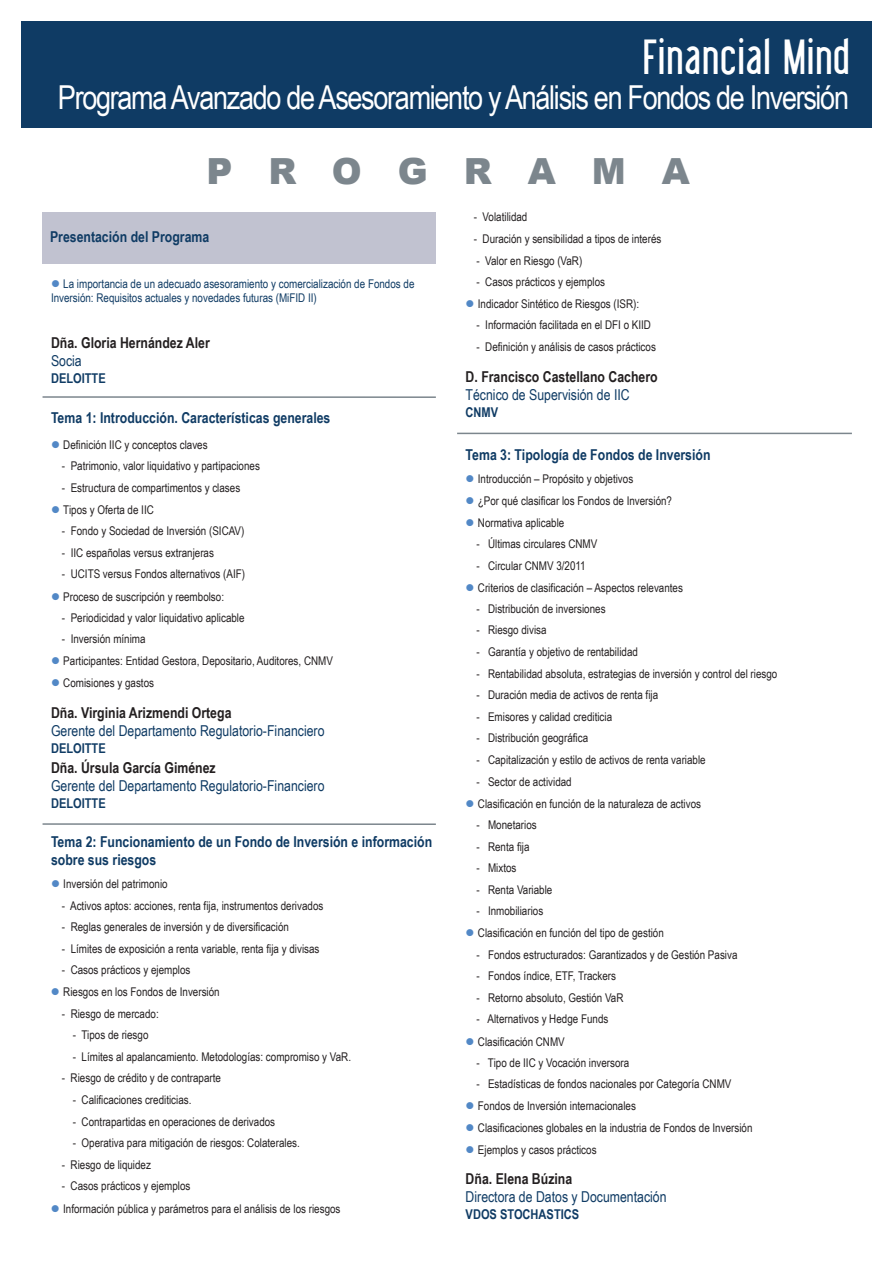
<style>
.page{position:relative;width:893px;height:1263px;background:#fff}
.page>*{position:absolute;margin:0;border:0;box-sizing:border-box;transform-origin:0 0}
.t1{font:48px "Libel Suit";letter-spacing:.05em;color:#fff}
.t2{font:900 36px "Arial";letter-spacing:1em;color:#7c868d}
.t3{font:33px "Arial Narrow";letter-spacing:-.04em;color:#fff}
.t4{font:700 15px/18px "Arial Narrow";color:#0f3b64}
.t5{font:15px "Arial Narrow";color:#0f3b64}
.t6{font:700 15px "Arial Narrow";color:#231f20}
.t7{font:700 13.5px "Arial Narrow";color:#0f3b64}
.t8{font:12px "Arial Narrow";color:#231f20}
.t9{font:12px/14px "Arial Narrow";color:#0f3b64}
.s1{color:#5288c6}
</style>
<div class="page">
<hr style="left:43px;top:823px;width:393px;height:2px;background:#7c868d">
<div style="left:21px;top:21px;width:851px;height:107px;background:#0f3b64"></div>
<div style="left:43px;top:213px;width:393px;height:51px;background:#c1c2d0"></div>
<hr style="left:457px;top:433px;width:395px;height:1px;background:#7c868d">
<hr style="left:43px;top:396px;width:393px;height:2px;background:#7c868d">
<h1 class="t1" style="left:643px;top:33px;width:207px">Financial Mind</h1>
<h3 class="t3" style="left:58px;top:78px;width:793px">Programa Avanzado de Asesoramiento y Análisis en Fondos de Inversión</h3>
<h2 class="t2" style="left:206px;top:145px;width:485px">PROGRAMA</h2>
<p class="t4" style="left:50px;top:228px;width:161px">Presentación del Programa</p>
<p class="t9" style="left:51px;top:277px;width:365px"><span class="s1">●</span> La importancia de un adecuado asesoramiento y comercialización de Fondos de<br>Inversión: Requisitos actuales y novedades futuras (MiFID II)</p>
<p class="t6" style="left:51px;top:334px;width:160px">Dña. Gloria Hernández Aler</p>
<p class="t5" style="left:51px;top:352px;width:32px">Socia</p>
<p class="t7" style="left:51px;top:370px;width:56px">DELOITTE</p>
<p class="t4" style="left:51px;top:408px;width:281px">Tema 1: Introducción. Características generales</p>
<p class="t8" style="left:51px;top:438px;width:158px"><span class="s1">●</span> Definición IIC y conceptos claves</p>
<p class="t8" style="left:62px;top:459px;width:199px">- Patrimonio, valor liquidativo y partipaciones</p>
<p class="t8" style="left:62px;top:481px;width:180px">- Estructura de compartimentos y clases</p>
<p class="t8" style="left:51px;top:503px;width:104px"><span class="s1">●</span> Tipos y Oferta de IIC</p>
<p class="t8" style="left:62px;top:524px;width:184px">- Fondo y Sociedad de Inversión (SICAV)</p>
<p class="t8" style="left:62px;top:545px;width:154px">- IIC españolas versus extranjeras</p>
<p class="t8" style="left:62px;top:567px;width:185px">- UCITS versus Fondos alternativos (AIF)</p>
<p class="t8" style="left:51px;top:589px;width:175px"><span class="s1">●</span> Proceso de suscripción y reembolso:</p>
<p class="t8" style="left:62px;top:610px;width:184px">- Periodicidad y valor liquidativo aplicable</p>
<p class="t8" style="left:62px;top:632px;width:85px">- Inversión mínima</p>
<p class="t8" style="left:51px;top:654px;width:283px"><span class="s1">●</span> Participantes: Entidad Gestora, Depositario, Auditores, CNMV</p>
<p class="t8" style="left:51px;top:676px;width:105px"><span class="s1">●</span> Comisiones y gastos</p>
<p class="t6" style="left:51px;top:703px;width:182px">Dña. Virginia Arizmendi Ortega</p>
<p class="t5" style="left:51px;top:721px;width:275px">Gerente del Departamento Regulatorio-Financiero</p>
<p class="t7" style="left:51px;top:740px;width:56px">DELOITTE</p>
<p class="t6" style="left:51px;top:759px;width:166px">Dña. Úrsula García Giménez</p>
<p class="t5" style="left:51px;top:777px;width:275px">Gerente del Departamento Regulatorio-Financiero</p>
<p class="t7" style="left:51px;top:796px;width:56px">DELOITTE</p>
<p class="t4" style="left:51px;top:832px;width:383px">Tema 2: Funcionamiento de un Fondo de Inversión e información sobre sus riesgos</p>
<p class="t8" style="left:51px;top:877px;width:118px"><span class="s1">●</span> Inversión del patrimonio</p>
<p class="t8" style="left:62px;top:898px;width:263px">- Activos aptos: acciones, renta fija, instrumentos derivados</p>
<p class="t8" style="left:62px;top:920px;width:228px">- Reglas generales de inversión y de diversificación</p>
<p class="t8" style="left:62px;top:941px;width:259px">- Límites de exposición a renta variable, renta fija y divisas</p>
<p class="t8" style="left:62px;top:963px;width:130px">- Casos prácticos y ejemplos</p>
<p class="t8" style="left:51px;top:985px;width:170px"><span class="s1">●</span> Riesgos en los Fondos de Inversión</p>
<p class="t8" style="left:62px;top:1006px;width:98px">- Riesgo de mercado:</p>
<p class="t8" style="left:73px;top:1028px;width:77px">- Tipos de riesgo</p>
<p class="t8" style="left:73px;top:1049px;width:280px">- Límites al apalancamiento. Metodologías: compromiso y VaR.</p>
<p class="t8" style="left:62px;top:1071px;width:161px">- Riesgo de crédito y de contraparte</p>
<p class="t8" style="left:73px;top:1093px;width:120px">- Calificaciones crediticias.</p>
<p class="t8" style="left:73px;top:1114px;width:204px">- Contrapartidas en operaciones de derivados</p>
<p class="t8" style="left:73px;top:1136px;width:228px">- Operativa para mitigación de riesgos: Colaterales.</p>
<p class="t8" style="left:62px;top:1157px;width:91px">- Riesgo de liquidez</p>
<p class="t8" style="left:62px;top:1179px;width:130px">- Casos prácticos y ejemplos</p>
<p class="t8" style="left:51px;top:1201px;width:291px"><span class="s1">●</span> Información pública y parámetros para el análisis de los riesgos</p>
<p class="t8" style="left:474px;top:210px;width:55px">- Volatilidad</p>
<p class="t8" style="left:474px;top:232px;width:189px">- Duración y sensibilidad a tipos de interés</p>
<p class="t8" style="left:477px;top:253px;width:107px">- Valor en Riesgo (VaR)</p>
<p class="t8" style="left:477px;top:275px;width:130px">- Casos prácticos y ejemplos</p>
<p class="t8" style="left:466px;top:297px;width:175px"><span class="s1">●</span> Indicador Sintético de Riesgos (ISR):</p>
<p class="t8" style="left:477px;top:318px;width:176px">- Información facilitada en el DFI o KIID</p>
<p class="t8" style="left:477px;top:340px;width:181px">- Definición y análisis de casos prácticos</p>
<p class="t6" style="left:466px;top:368px;width:194px">D. Francisco Castellano Cachero</p>
<p class="t5" style="left:466px;top:386px;width:166px">Técnico de Supervisión de IIC</p>
<p class="t7" style="left:466px;top:404px;width:34px">CNMV</p>
<p class="t4" style="left:466px;top:445px;width:246px">Tema 3: Tipología de Fondos de Inversión</p>
<p class="t8" style="left:466px;top:472px;width:169px"><span class="s1">●</span> Introducción – Propósito y objetivos</p>
<p class="t8" style="left:466px;top:494px;width:208px"><span class="s1">●</span> ¿Por qué clasificar los Fondos de Inversión?</p>
<p class="t8" style="left:466px;top:516px;width:100px"><span class="s1">●</span> Normativa aplicable</p>
<p class="t8" style="left:477px;top:537px;width:122px">- Últimas circulares CNMV</p>
<p class="t8" style="left:477px;top:558px;width:111px">- Circular CNMV 3/2011</p>
<p class="t8" style="left:466px;top:580px;width:219px"><span class="s1">●</span> Criterios de clasificación – Aspectos relevantes</p>
<p class="t8" style="left:477px;top:602px;width:131px">- Distribución de inversiones</p>
<p class="t8" style="left:477px;top:623px;width:71px">- Riesgo divisa</p>
<p class="t8" style="left:477px;top:645px;width:163px">- Garantía y objetivo de rentabilidad</p>
<p class="t8" style="left:477px;top:666px;width:302px">- Rentabilidad absoluta, estrategias de inversión y control del riesgo</p>
<p class="t8" style="left:477px;top:688px;width:183px">- Duración media de activos de renta fija</p>
<p class="t8" style="left:477px;top:710px;width:137px">- Emisores y calidad crediticia</p>
<p class="t8" style="left:477px;top:731px;width:113px">- Distribución geográfica</p>
<p class="t8" style="left:477px;top:753px;width:231px">- Capitalización y estilo de activos de renta variable</p>
<p class="t8" style="left:477px;top:774px;width:97px">- Sector de actividad</p>
<p class="t8" style="left:466px;top:796px;width:237px"><span class="s1">●</span> Clasificación en función de la naturaleza de activos</p>
<p class="t8" style="left:477px;top:818px;width:62px">- Monetarios</p>
<p class="t8" style="left:477px;top:839px;width:55px">- Renta fija</p>
<p class="t8" style="left:477px;top:861px;width:41px">- Mixtos</p>
<p class="t8" style="left:477px;top:882px;width:77px">- Renta Variable</p>
<p class="t8" style="left:477px;top:904px;width:68px">- Inmobiliarios</p>
<p class="t8" style="left:466px;top:926px;width:200px"><span class="s1">●</span> Clasificación en función del tipo de gestión</p>
<p class="t8" style="left:477px;top:947px;width:262px">- Fondos estructurados: Garantizados y de Gestión Pasiva</p>
<p class="t8" style="left:477px;top:969px;width:141px">- Fondos índice, ETF, Trackers</p>
<p class="t8" style="left:477px;top:990px;width:148px">- Retorno absoluto, Gestión VaR</p>
<p class="t8" style="left:477px;top:1012px;width:133px">- Alternativos y Hedge Funds</p>
<p class="t8" style="left:466px;top:1034px;width:101px"><span class="s1">●</span> Clasificación CNMV</p>
<p class="t8" style="left:477px;top:1055px;width:154px">- Tipo de IIC y Vocación inversora</p>
<p class="t8" style="left:477px;top:1077px;width:256px">- Estadísticas de fondos nacionales por Categoría CNMV</p>
<p class="t8" style="left:466px;top:1099px;width:172px"><span class="s1">●</span> Fondos de Inversión internacionales</p>
<p class="t8" style="left:466px;top:1121px;width:288px"><span class="s1">●</span> Clasificaciones globales en la industria de Fondos de Inversión</p>
<p class="t8" style="left:466px;top:1142px;width:132px"><span class="s1">●</span> Ejemplos y casos prácticos</p>
<p class="t6" style="left:466px;top:1170px;width:108px">Dña. Elena Búzina</p>
<p class="t5" style="left:466px;top:1188px;width:202px">Directora de Datos y Documentación</p>
<p class="t7" style="left:466px;top:1206px;width:115px">VDOS STOCHASTICS</p>
</div>
